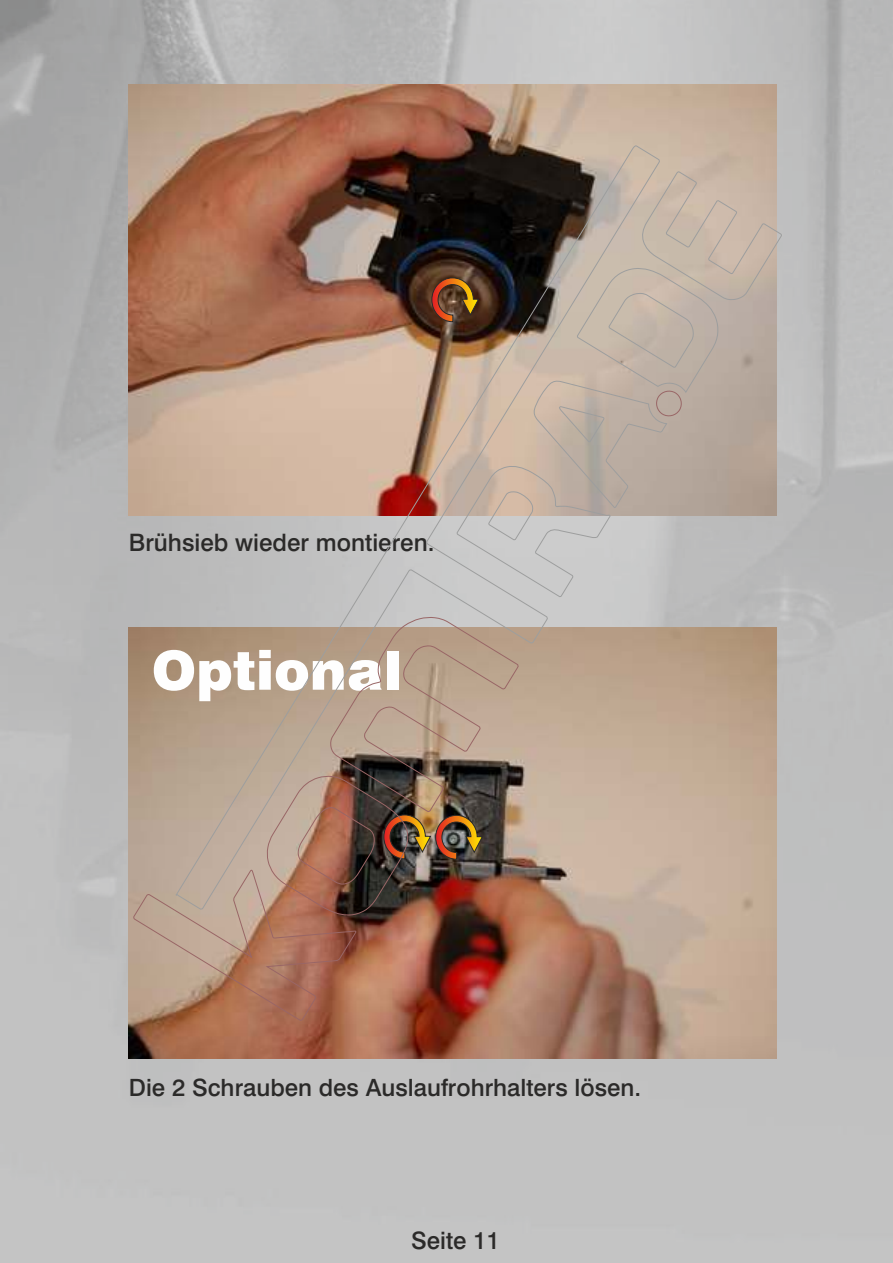
<style>
.page{position:relative;width:893px;height:1263px;background:#fff}
.page>*{position:absolute;margin:0;border:0;box-sizing:border-box;transform-origin:0 0}
.t1{font:900 54px "Swiss 721 BT";color:#fefefe}
.t2{font:500 24px "Swiss 721 BT";color:#2b2a29}
.t3{font:500 23.85px "Swiss 721 BT";color:#2b2a29}
</style>
<div class="page">
<img style="left:0;top:0;width:893px;height:1263px">
<img style="left:129px;top:85px;width:648px;height:430px">
<img style="left:129px;top:628px;width:648px;height:430px">
<svg style="left:176px;top:145px;width:484px;height:765px;background:#b29585"></svg>
<img style="left:133px;top:617px;width:386px;height:404px">
<svg style="left:431px;top:171px;width:351px;height:426px;background:#a89c92"></svg>
<p class="t2" style="left:129px;top:532px;width:307px">Brühsieb wieder montieren.</p>
<h1 class="t1" style="left:152px;top:649px;width:252px">Optional</h1>
<p class="t3" style="left:129px;top:1078px;width:514px">Die 2 Schrauben des Auslaufrohrhalters lösen.</p>
<p class="t2" style="left:411px;top:1230px;width:90px">Seite 11</p>
</div>
